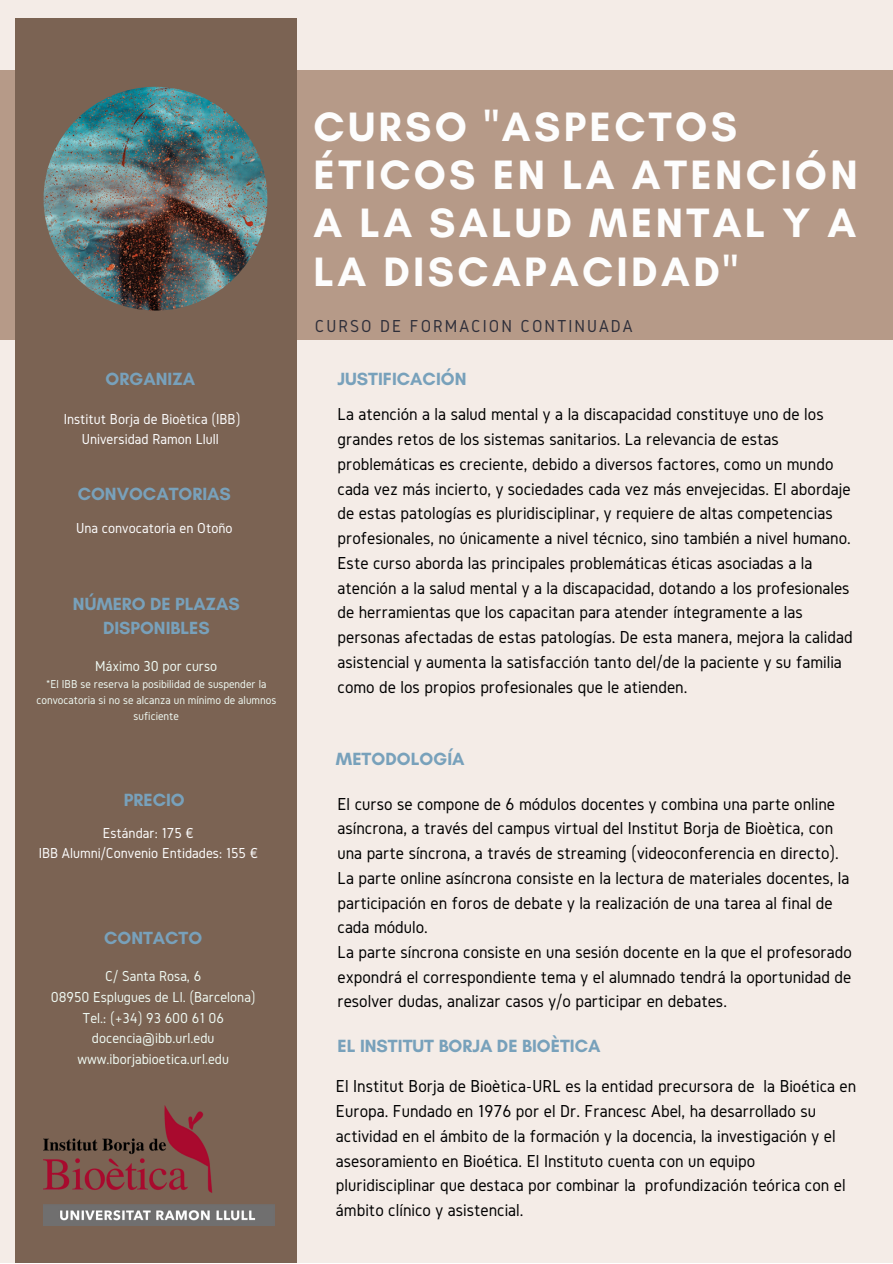
<style>
.page{position:relative;width:893px;height:1264px;background:#fff}
.page>*{position:absolute;margin:0;border:0;box-sizing:border-box;transform-origin:0 0}
.t1{font:700 41.85px/48.3px "Glacial Indifference";letter-spacing:.08em;color:#fdfdfd}
.t2{font:18px/24.8px "Gidole";color:#000}
.t3{font:700 18px "Glacial Indifference";color:#78a1bb}
.t4{font:18px "Gidole";letter-spacing:.11em;color:#2f2f3a}
.t5{font:700 17.85px/24px "Glacial Indifference";color:#78a1bb;text-align:center}
.t6{font:15px/20.7px "Gidole";color:#eff9f2;text-align:center}
.t7{font:15px/20.2px "Gidole";color:#fdfdfd;text-align:center}
.t8{font:12px/16px "Gidole";color:#eff9f2;text-align:center}
</style>
<div class="page">
<div style="left:0;top:0;width:892px;height:1262px;background:#f4ece7"></div>
<div style="left:0;top:70px;width:892px;height:269px;background:#b69a88"></div>
<div style="left:15px;top:18px;width:281px;height:1244px;background:#7b6353"></div>
<img style="left:44px;top:87px;width:223px;height:223px;border-radius:50%">
<img style="left:44px;top:1105px;width:230px;height:120px">
<p class="t3" style="left:105px;top:368px;width:91px">ORGANIZA</p>
<p class="t7" style="left:64px;top:408px;width:178px">Institut Borja de Bioètica (IBB)<br>Universidad Ramon Llull</p>
<p class="t3" style="left:78px;top:482px;width:155px">CONVOCATORIAS</p>
<p class="t7" style="left:76px;top:517px;width:158px">Una convocatoria en Otoño</p>
<p class="t5" style="left:73px;top:591px;width:168px">NÚMERO DE PLAZAS<br>DISPONIBLES</p>
<p class="t6" style="left:95px;top:655px;width:123px">Máximo 30 por curso</p>
<p class="t8" style="left:36px;top:676px;width:241px">*El IBB se reserva la posibilidad de suspender la convocatoria si no se alcanza un mínimo de alumnos suficiente</p>
<p class="t3" style="left:124px;top:788px;width:62px">PRECIO</p>
<p class="t7" style="left:39px;top:822px;width:221px">Estándar: 175 €<br>IBB Alumni/Convenio Entidades: 155 €</p>
<p class="t5" style="left:104px;top:925px;width:99px">CONTACTO</p>
<p class="t6" style="left:51px;top:965px;width:206px">C/ Santa Rosa, 6<br>08950 Esplugues de Ll. (Barcelona)<br>Tel.: (+34) 93 600 61 06 docencia@ibb.url.edu www.iborjabioetica.url.edu</p>
<h1 class="t1" style="left:313px;top:102px;width:545px">CURSO "ASPECTOS<br>ÉTICOS EN LA ATENCIÓN<br>A LA SALUD MENTAL Y A<br>LA DISCAPACIDAD"</h1>
<p class="t4" style="left:315px;top:316px;width:319px">CURSO DE FORMACION CONTINUADA</p>
<p class="t3" style="left:337px;top:368px;width:130px">JUSTIFICACIÓN</p>
<p class="t2" style="left:337px;top:402px;width:516px">La atención a la salud mental y a la discapacidad constituye uno de los grandes retos de los sistemas sanitarios. La relevancia de estas problemáticas es creciente, debido a diversos factores, como un mundo cada vez más incierto, y sociedades cada vez más envejecidas. El abordaje de estas patologías es pluridisciplinar, y requiere de altas competencias profesionales, no únicamente a nivel técnico, sino también a nivel humano.<br>Este curso aborda las principales problemáticas éticas asociadas a la atención a la salud mental y a la discapacidad, dotando a los profesionales de herramientas que los capacitan para atender íntegramente a las personas afectadas de estas patologías. De esta manera, mejora la calidad asistencial y aumenta la satisfacción tanto del/de la paciente y su familia como de los propios profesionales que le atienden.</p>
<p class="t3" style="left:336px;top:747px;width:130px">METODOLOGÍA</p>
<p class="t2" style="left:337px;top:791px;width:516px">El curso se compone de 6 módulos docentes y combina una parte online asíncrona, a través del campus virtual del Institut Borja de Bioètica, con una parte síncrona, a través de streaming (videoconferencia en directo).<br>La parte online asíncrona consiste en la lectura de materiales docentes, la participación en foros de debate y la realización de una tarea al final de cada módulo.<br>La parte síncrona consiste en una sesión docente en la que el profesorado expondrá el correspondiente tema y el alumnado tendrá la oportunidad de resolver dudas, analizar casos y/o participar en debates.</p>
<p class="t3" style="left:337px;top:1035px;width:264px">EL INSTITUT BORJA DE BIOÈTICA</p>
<p class="t2" style="left:336px;top:1073px;width:522px">El Institut Borja de Bioètica-URL es la entidad precursora de la Bioética en Europa. Fundado en 1976 por el Dr. Francesc Abel, ha desarrollado su actividad en el ámbito de la formación y la docencia, la investigación y el asesoramiento en Bioética. El Instituto cuenta con un equipo pluridisciplinar que destaca por combinar la profundización teórica con el ámbito clínico y asistencial.</p>
</div>
